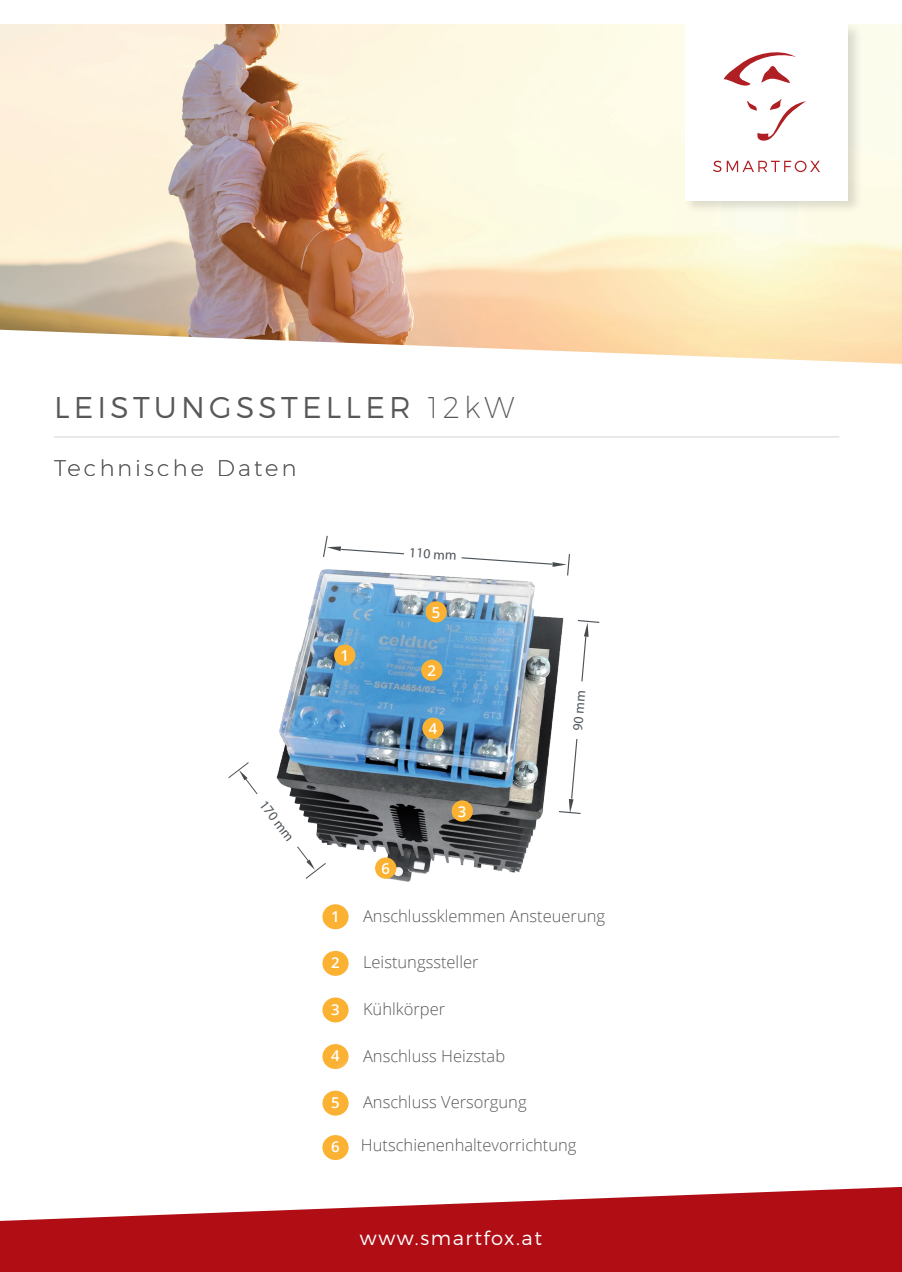
<style>
.page{position:relative;width:902px;height:1272px;background:#fff}
.page>*{position:absolute;margin:0;border:0;box-sizing:border-box;transform-origin:0 0}
.t1{font:300 30px "Montserrat";letter-spacing:.14em;color:#57585a}
.t2{font:200 22.5px "Montserrat";letter-spacing:.14em;color:#57585a}
.t3{font:300 19.5px "Montserrat";letter-spacing:.08em;color:#fff}
.t4{font:300 16.5px "Open Sans";color:#57585a}
.t5{font:600 15px "Open Sans";color:#fff}
.t6{font:13.8px "Myriad Pro";color:#4d545a}
.s1{font-weight:200}
</style>
<div class="page">
<svg style="left:0;top:1187px;width:901px;height:84px;fill:#b00d15"></svg>
<img style="left:279px;top:570px;width:285px;height:360px">
<svg style="left:557px;top:619px;width:43px;height:195px"></svg>
<svg style="left:228px;top:761px;width:98px;height:118px"></svg>
<img style="left:0;top:24px;width:901px;height:306px">
<svg style="left:9px;top:330px;width:892px;height:34px"></svg>
<hr style="left:54px;top:436px;width:785px;height:1px;background:#d1d2d4">
<div style="left:682px;top:22px;width:180px;height:193px;background:#231f20;opacity:.15"></div>
<div style="left:685px;top:24px;width:162px;height:176px;background:#fff"></div>
<svg style="left:723px;top:52px;width:72px;height:34px"></svg>
<svg style="left:747px;top:99px;width:58px;height:42px"></svg>
<svg style="left:713px;top:161px;width:107px;height:11px"></svg>
<div style="left:322px;top:904px;width:26px;height:25px;background:#fbb132;border-radius:50%"></div>
<div style="left:322px;top:950px;width:26px;height:25px;background:#fbb132;border-radius:50%"></div>
<div style="left:322px;top:997px;width:26px;height:25px;background:#fbb132;border-radius:50%"></div>
<div style="left:322px;top:1044px;width:26px;height:25px;background:#fbb132;border-radius:50%"></div>
<div style="left:322px;top:1090px;width:26px;height:25px;background:#fbb132;border-radius:50%"></div>
<svg style="left:322px;top:535px;width:248px;height:41px"></svg>
<div style="left:451px;top:800px;width:22px;height:21px;background:#fbb132;border-radius:50%"></div>
<div style="left:334px;top:644px;width:21px;height:21px;background:#fbb132;border-radius:50%"></div>
<div style="left:421px;top:659px;width:21px;height:22px;background:#fbb132;border-radius:50%"></div>
<div style="left:422px;top:717px;width:21px;height:22px;background:#fbb132;border-radius:50%"></div>
<div style="left:425px;top:601px;width:22px;height:21px;background:#fbb132;border-radius:50%"></div>
<div style="left:375px;top:857px;width:21px;height:21px;background:#fbb132;border-radius:50%"></div>
<div style="left:322px;top:1134px;width:26px;height:25px;background:#fbb132;border-radius:50%"></div>
<h1 class="t1" style="left:54px;top:389px;width:462px">LEISTUNGSSTELLER <span class="s1">12kW</span></h1>
<h2 class="t2" style="left:54px;top:454px;width:244px">Technische Daten</h2>
<p class="t6" style="left:269px;top:796px;width:49px;rotate:52deg">170 mm</p>
<p class="t5" style="left:340px;top:645px;width:10px">1</p>
<p class="t6" style="left:410px;top:543px;width:49px;rotate:4deg">110 mm</p>
<p class="t5" style="left:427px;top:660px;width:10px">2</p>
<p class="t5" style="left:458px;top:801px;width:10px">3</p>
<p class="t6" style="left:569px;top:729px;width:42px;rotate:-85deg">90 mm</p>
<p class="t5" style="left:331px;top:905px;width:10px">1</p>
<p class="t4" style="left:363px;top:904px;width:243px">Anschlussklemmen Ansteuerung</p>
<p class="t5" style="left:331px;top:952px;width:10px">2</p>
<p class="t4" style="left:363px;top:951px;width:117px">Leistungssteller</p>
<p class="t5" style="left:331px;top:998px;width:10px">3</p>
<p class="t4" style="left:363px;top:997px;width:84px">Kühlkörper</p>
<p class="t5" style="left:331px;top:1045px;width:10px">4</p>
<p class="t4" style="left:363px;top:1044px;width:144px">Anschluss Heizstab</p>
<p class="t5" style="left:331px;top:1092px;width:10px">5</p>
<p class="t4" style="left:363px;top:1090px;width:165px">Anschluss Versorgung</p>
<p class="t5" style="left:331px;top:1136px;width:10px">6</p>
<p class="t4" style="left:361px;top:1133px;width:217px">Hutschienenhaltevorrichtung</p>
<p class="t3" style="left:360px;top:1226px;width:183px">www.smartfox.at</p>
</div>
